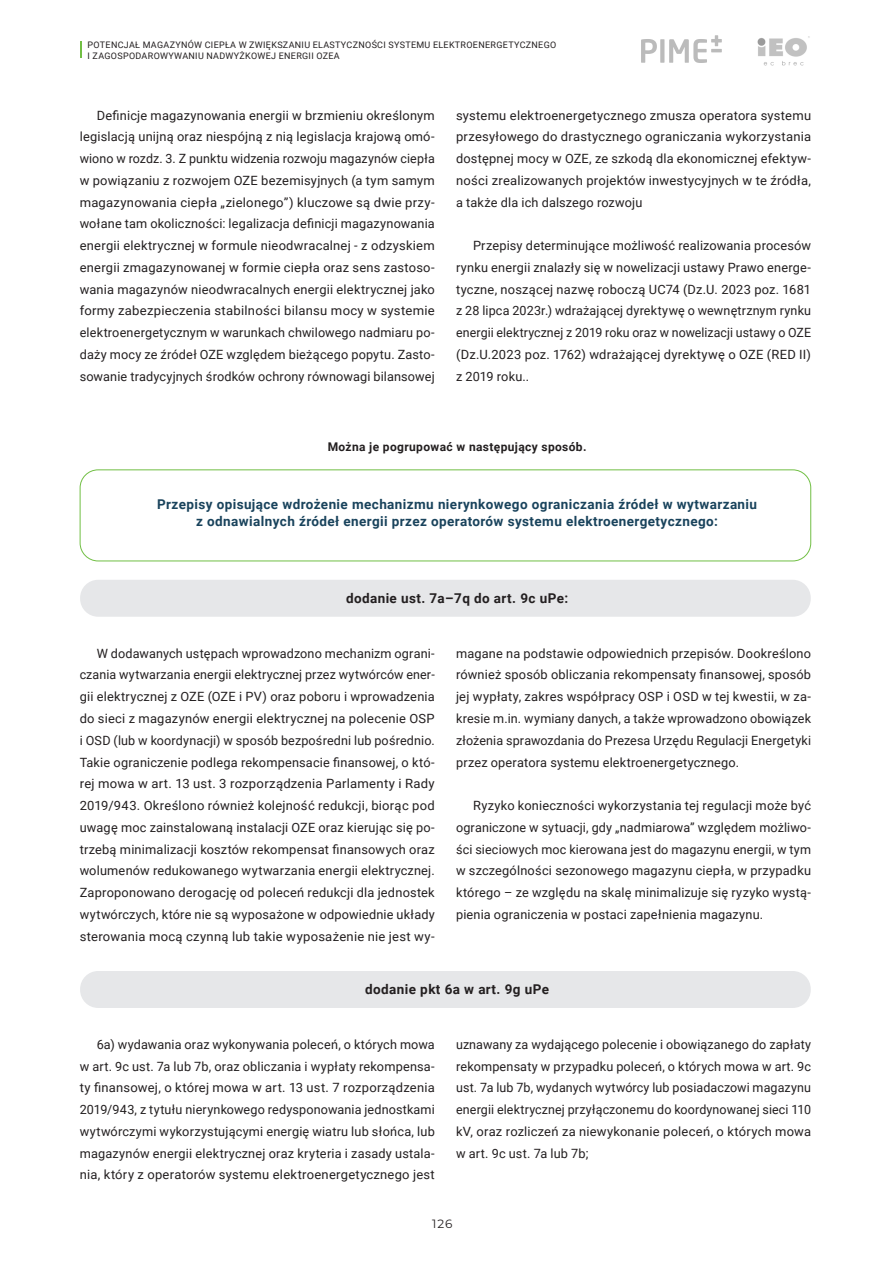
<style>
.page{position:relative;width:893px;height:1263px;background:#fff}
.page>*{position:absolute;margin:0;border:0;box-sizing:border-box;transform-origin:0 0}
.t1{font:700 13.5px/16.5px "Roboto";letter-spacing:.03em;color:#19435c;text-align:center}
.t2{font:700 13.5px "Roboto";letter-spacing:.03em;color:#231f20}
.t3{font:12.75px/21.8px "Roboto";letter-spacing:.015em;color:#231f20;text-align:justify}
.t4{font:700 12px "Roboto";letter-spacing:.03em;color:#231f20}
.t5{font:12px "Montserrat";color:#231f20}
.t6{font:9px/10.8px "Roboto";letter-spacing:.035em;color:#231f20}
</style>
<div class="page">
<img style="left:757px;top:36px;width:53px;height:30px">
<svg style="left:641px;top:35px;width:81px;height:28px"></svg>
<div style="left:80px;top:469px;width:731px;height:92px;border:1px solid #71bf44;border-radius:18px"></div>
<div style="left:80px;top:580px;width:731px;height:37px;background:#e6e7e9;border-radius:18px"></div>
<div style="left:80px;top:971px;width:731px;height:37px;background:#e6e7e9;border-radius:18px"></div>
<svg style="left:80px;top:41px;width:2px;height:17px"></svg>
<p class="t6" style="left:88px;top:39px;width:470px">POTENCJAŁ MAGAZYNÓW CIEPŁA W ZWIĘKSZANIU ELASTYCZNOŚCI SYSTEMU ELEKTROENERGETYCZNEGO<br>I ZAGOSPODAROWYWANIU NADWYŻKOWEJ ENERGII OZEA</p>
<p class="t3" style="left:80px;top:104px;width:357px;text-indent:17px">Definicje magazynowania energii w brzmieniu określonym legislacją unijną oraz niespójną z nią legislacja krajową omó&shy;wiono w rozdz. 3. Z punktu widzenia rozwoju magazynów ciepła w powiązaniu z rozwojem OZE bezemisyjnych (a tym samym magazynowania ciepła „zielonego”) kluczowe są dwie przy&shy;wołane tam okoliczności: legalizacja definicji magazynowania energii elektrycznej w formule nieodwracalnej - z odzyskiem energii zmagazynowanej w formie ciepła oraz sens zastoso&shy;wania magazynów nieodwracalnych energii elektrycznej jako formy zabezpieczenia stabilności bilansu mocy w systemie elektroenergetycznym w warunkach chwilowego nadmiaru po&shy;daży mocy ze źródeł OZE względem bieżącego popytu. Zasto&shy;sowanie tradycyjnych środków ochrony równowagi bilansowej</p>
<p class="t3" style="left:456px;top:104px;width:357px">systemu elektroenergetycznego zmusza operatora systemu przesyłowego do drastycznego ograniczania wykorzystania dostępnej mocy w OZE, ze szkodą dla ekonomicznej efektyw&shy;ności zrealizowanych projektów inwestycyjnych w te źródła, a także dla ich dalszego rozwoju</p>
<p class="t3" style="left:456px;top:234px;width:357px;text-indent:17px">Przepisy determinujące możliwość realizowania procesów rynku energii znalazły się w nowelizacji ustawy Prawo energe&shy;tyczne, noszącej nazwę roboczą UC74 (Dz.U. 2023 poz. 1681 z 28 lipca 2023r.) wdrażającej dyrektywę o wewnętrznym rynku energii elektrycznej z 2019 roku oraz w nowelizacji ustawy o OZE (Dz.U.2023 poz. 1762) wdrażającej dyrektywę o OZE (RED II) z 2019 roku..</p>
<p class="t4" style="left:328px;top:439px;width:260px">Można je pogrupować w następujący sposób.</p>
<p class="t1" style="left:157px;top:496px;width:602px">Przepisy opisujące wdrożenie mechanizmu nierynkowego ograniczania źródeł w wytwarzaniu z odnawialnych źródeł energii przez operatorów systemu elektroenergetycznego:</p>
<p class="t2" style="left:346px;top:589px;width:224px">dodanie ust. 7a–7q do art. 9c uPe:</p>
<p class="t3" style="left:80px;top:642px;width:357px;text-indent:17px">W dodawanych ustępach wprowadzono mechanizm ograni&shy;czania wytwarzania energii elektrycznej przez wytwórców ener&shy;gii elektrycznej z OZE (OZE i PV) oraz poboru i wprowadzenia do sieci z magazynów energii elektrycznej na polecenie OSP i OSD (lub w koordynacji) w sposób bezpośredni lub pośrednio.<br>Takie ograniczenie podlega rekompensacie finansowej, o któ&shy;rej mowa w art. 13 ust. 3 rozporządzenia Parlamenty i Rady 2019/943. Określono również kolejność redukcji, biorąc pod uwagę moc zainstalowaną instalacji OZE oraz kierując się po&shy;trzebą minimalizacji kosztów rekompensat finansowych oraz wolumenów redukowanego wytwarzania energii elektrycznej.<br>Zaproponowano derogację od poleceń redukcji dla jednostek wytwórczych, które nie są wyposażone w odpowiednie układy sterowania mocą czynną lub takie wyposażenie nie jest wy-</p>
<p class="t3" style="left:456px;top:642px;width:357px">magane na podstawie odpowiednich przepisów. Dookreślono również sposób obliczania rekompensaty finansowej, sposób jej wypłaty, zakres współpracy OSP i OSD w tej kwestii, w za&shy;kresie m.in. wymiany danych, a także wprowadzono obowiązek złożenia sprawozdania do Prezesa Urzędu Regulacji Energetyki przez operatora systemu elektroenergetycznego.</p>
<p class="t3" style="left:456px;top:794px;width:357px;text-indent:17px">Ryzyko konieczności wykorzystania tej regulacji może być ograniczone w sytuacji, gdy „nadmiarowa” względem możliwo&shy;ści sieciowych moc kierowana jest do magazynu energii, w tym w szczególności sezonowego magazynu ciepła, w przypadku którego – ze względu na skalę minimalizuje się ryzyko wystą&shy;pienia ograniczenia w postaci zapełnienia magazynu.</p>
<p class="t2" style="left:365px;top:980px;width:185px">dodanie pkt 6a w art. 9g uPe</p>
<p class="t3" style="left:80px;top:1033px;width:357px;text-indent:17px">6a) wydawania oraz wykonywania poleceń, o których mowa w art. 9c ust. 7a lub 7b, oraz obliczania i wypłaty rekompensa&shy;ty finansowej, o której mowa w art. 13 ust. 7 rozporządzenia 2019/943, z tytułu nierynkowego redysponowania jednostkami wytwórczymi wykorzystującymi energię wiatru lub słońca, lub magazynów energii elektrycznej oraz kryteria i zasady ustala&shy;nia, który z operatorów systemu elektroenergetycznego jest</p>
<p class="t3" style="left:456px;top:1033px;width:357px">uznawany za wydającego polecenie i obowiązanego do zapłaty rekompensaty w przypadku poleceń, o których mowa w art. 9c ust. 7a lub 7b, wydanych wytwórcy lub posiadaczowi magazynu energii elektrycznej przyłączonemu do koordynowanej sieci 110 kV, oraz rozliczeń za niewykonanie poleceń, o których mowa w art. 9c ust. 7a lub 7b;</p>
<p class="t5" style="left:432px;top:1216px;width:22px">126</p>
</div>
